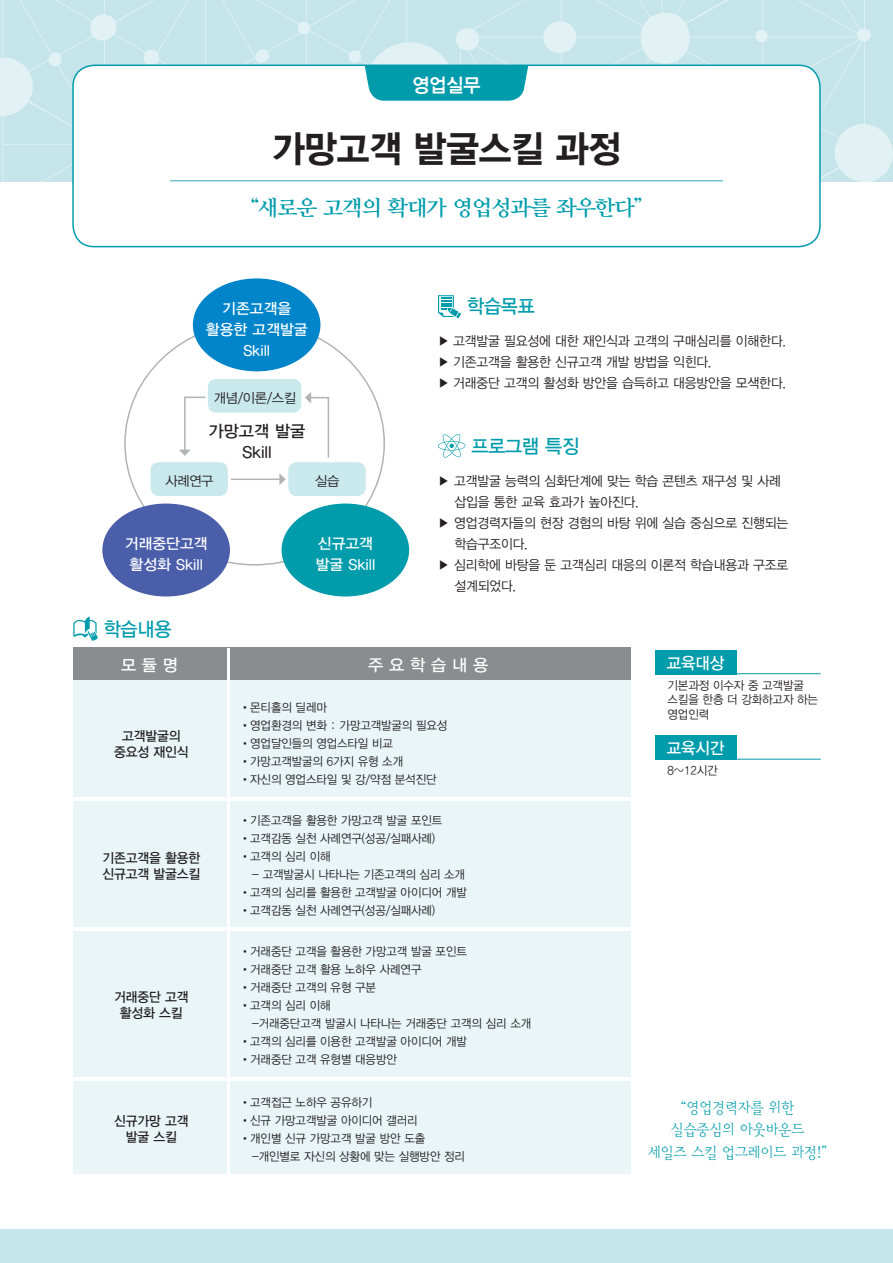
<style>
.page{position:relative;width:893px;height:1263px;background:#fff}
.page>*{position:absolute;margin:0;border:0;box-sizing:border-box;transform-origin:0 0}
.t1{font:37.5px "YDVYGO35";letter-spacing:-.01em;color:#231f20;scale:.95 1}
.t2{font:21px "YDVC Mjo L";letter-spacing:-.075em;color:#009cac}
.t3{font:19.5px "YDVYGO33";letter-spacing:-.01em;color:#009cac;scale:.95 1}
.t4{font:19.5px "YDVYGO34";color:#fff;scale:.95 1}
.t5{font:16.5px/21px "YDVYGO33";color:#231f20;text-align:center}
.t6{font:16.5px "YDVYGO33";letter-spacing:-.01em;color:#fff}
.t7{font:16.5px "YDVYGO33";letter-spacing:-.01em;color:#fff;scale:.95 1}
.t8{font:15px "YDVYGO33";color:#fff}
.t9{font:15px "YDVY Mj O22";color:#009cac;scale:.95 1}
.t10{font:13.5px "YDVYGO32";letter-spacing:-.01em;color:#231f20;scale:.95 1}
.t11{font:13.5px "YDVYGO33";letter-spacing:-.01em;color:#231f20;scale:.95 1}
.t12{font:13.5px "YDVYGO32";letter-spacing:-.01em;color:#231f20}
.t13{font:12px/14.4px "YDVYGO32";letter-spacing:-.01em;color:#231f20;scale:.95 1}
</style>
<div class="page">
<svg style="left:1px;top:0;width:410px;height:248px;background:#cde8ed"></svg>
<svg style="left:411px;top:0;width:482px;height:319px"></svg>
<div style="left:0;top:1229px;width:893px;height:34px;background:#c5e5ea"></div>
<svg style="left:0;top:0;width:1px;height:182px"></svg>
<div style="left:73px;top:65px;width:747px;height:182px;background:#fff;border-radius:21px"></div>
<div style="left:72px;top:65px;width:749px;height:182px;border:2px solid #009cac;border-radius:21px"></div>
<svg style="left:365px;top:66px;width:163px;height:35px;background:#0ea1b0"></svg>
<hr style="left:170px;top:180px;width:553px;height:1px;background:#6fc4cf">
<div style="left:655px;top:650px;width:81px;height:24px;background:#009cac"></div>
<div style="left:655px;top:735px;width:81px;height:24px;background:#009cac"></div>
<hr style="left:655px;top:673px;width:166px;height:1px;background:#009cac">
<hr style="left:655px;top:759px;width:166px;height:1px;background:#009cac">
<svg style="left:438px;top:295px;width:23px;height:23px"></svg>
<svg style="left:438px;top:434px;width:27px;height:24px"></svg>
<svg style="left:73px;top:616px;width:25px;height:25px"></svg>
<div style="left:73px;top:678px;width:558px;height:495px;background:#e9f5f7"></div>
<div style="left:73px;top:647px;width:558px;height:33px;background:#8a8c8f"></div>
<hr style="left:73px;top:797px;width:558px;height:4px;background:#fff">
<hr style="left:73px;top:927px;width:558px;height:4px;background:#fff">
<hr style="left:73px;top:1077px;width:558px;height:4px;background:#fff">
<hr style="left:227px;top:648px;width:2px;height:526px;background:#fff">
<div style="left:208px;top:379px;width:93px;height:34px;background:#c9e9ed;border-radius:9px"></div>
<div style="left:150px;top:462px;width:78px;height:34px;background:#c9e9ed;border-radius:9px"></div>
<div style="left:288px;top:462px;width:78px;height:34px;background:#c9e9ed;border-radius:9px"></div>
<div style="left:193px;top:278px;width:127px;height:93px;background:#0084ca;border-radius:50%"></div>
<div style="left:102px;top:503px;width:128px;height:93px;background:#4a5eaa;border-radius:50%"></div>
<div style="left:282px;top:503px;width:127px;height:93px;background:#009cac;border-radius:50%"></div>
<svg style="left:305px;top:392px;width:25px;height:66px"></svg>
<svg style="left:179px;top:396px;width:27px;height:60px"></svg>
<hr style="left:231px;top:478px;width:49px;height:2px;background:#b2b3b7">
<svg style="left:279px;top:473px;width:7px;height:12px"></svg>
<h3 class="t4" style="left:412px;top:72px;width:73px">영업실무</h3>
<p class="t1" style="left:272px;top:123px;width:369px">가망고객 발굴스킬 과정</p>
<p class="t2" style="left:251px;top:193px;width:393px">“새로운 고객의 확대가 영업성과를 좌우한다”</p>
<p class="t8" style="left:222px;top:298px;width:70px">기존고객을</p>
<p class="t8" style="left:206px;top:319px;width:103px">활용한 고객발굴</p>
<p class="t8" style="left:243px;top:340px;width:28px">Skill</p>
<p class="t12" style="left:214px;top:389px;width:84px">개념/이론/스킬</p>
<p class="t5" style="left:209px;top:420px;width:98px">가망고객 발굴<br>Skill</p>
<p class="t12" style="left:166px;top:472px;width:49px">사례연구</p>
<p class="t12" style="left:315px;top:472px;width:26px">실습</p>
<p class="t8" style="left:125px;top:534px;width:84px">거래중단고객</p>
<p class="t8" style="left:130px;top:555px;width:75px">활성화 Skill</p>
<p class="t8" style="left:318px;top:534px;width:57px">신규고객</p>
<p class="t8" style="left:316px;top:555px;width:61px">발굴 Skill</p>
<p class="t3" style="left:467px;top:293px;width:73px">학습목표</p>
<p class="t10" style="left:438px;top:332px;width:368px">▶ 고객발굴 필요성에 대한 재인식과 고객의 구매심리를 이해한다.</p>
<p class="t10" style="left:438px;top:353px;width:289px">▶ 기존고객을 활용한 신규고객 개발 방법을 익힌다.</p>
<p class="t10" style="left:438px;top:374px;width:368px">▶ 거래중단 고객의 활성화 방안을 습득하고 대응방안을 모색한다.</p>
<p class="t3" style="left:472px;top:433px;width:115px">프로그램 특징</p>
<p class="t10" style="left:438px;top:472px;width:362px">▶ 고객발굴 능력의 심화단계에 맞는 학습 콘텐츠 재구성 및 사례</p>
<p class="t10" style="left:454px;top:493px;width:195px">삽입을 통한 교육 효과가 높아진다.</p>
<p class="t10" style="left:438px;top:514px;width:370px">▶ 영업경력자들의 현장 경험의 바탕 위에 실습 중심으로 진행되는</p>
<p class="t10" style="left:454px;top:535px;width:79px">학습구조이다.</p>
<p class="t10" style="left:438px;top:556px;width:370px">▶ 심리학에 바탕을 둔 고객심리 대응의 이론적 학습내용과 구조로</p>
<p class="t10" style="left:454px;top:577px;width:66px">설계되었다.</p>
<p class="t3" style="left:104px;top:616px;width:73px">학습내용</p>
<p class="t6" style="left:121px;top:654px;width:59px">모 듈 명</p>
<p class="t6" style="left:368px;top:654px;width:121px">주 요 학 습 내 용</p>
<p class="t11" style="left:122px;top:727px;width:63px">고객발굴의</p>
<p class="t11" style="left:114px;top:743px;width:80px">중요성 재인식</p>
<p class="t11" style="left:102px;top:848px;width:105px">기존고객을 활용한</p>
<p class="t11" style="left:102px;top:865px;width:105px">신규고객 발굴스킬</p>
<p class="t11" style="left:114px;top:987px;width:80px">거래중단 고객</p>
<p class="t11" style="left:120px;top:1004px;width:68px">활성화 스킬</p>
<p class="t11" style="left:114px;top:1111px;width:80px">신규가망 고객</p>
<p class="t11" style="left:126px;top:1128px;width:55px">발굴 스킬</p>
<p class="t13" style="left:240px;top:699px;width:93px">•몬티홀의 딜레마</p>
<p class="t13" style="left:240px;top:717px;width:220px">•영업환경의 변화 : 가망고객발굴의 필요성</p>
<p class="t13" style="left:240px;top:735px;width:163px">•영업달인들의 영업스타일 비교</p>
<p class="t13" style="left:240px;top:753px;width:173px">•가망고객발굴의 6가지 유형 소개</p>
<p class="t13" style="left:240px;top:771px;width:209px">•자신의 영업스타일 및 강/약점 분석진단</p>
<p class="t13" style="left:240px;top:813px;width:215px">•기존고객을 활용한 가망고객 발굴 포인트</p>
<p class="t13" style="left:240px;top:831px;width:207px">•고객감동 실천 사례연구(성공/실패사례)</p>
<p class="t13" style="left:240px;top:849px;width:97px">•고객의 심리 이해</p>
<p class="t13" style="left:252px;top:867px;width:226px">- 고객발굴시 나타나는 기존고객의 심리 소개</p>
<p class="t13" style="left:240px;top:885px;width:240px">•고객의 심리를 활용한 고객발굴 아이디어 개발</p>
<p class="t13" style="left:240px;top:903px;width:207px">•고객감동 실천 사례연구(성공/실패사례)</p>
<p class="t13" style="left:240px;top:944px;width:240px">•거래중단 고객을 활용한 가망고객 발굴 포인트</p>
<p class="t13" style="left:240px;top:962px;width:193px">•거래중단 고객 활용 노하우 사례연구</p>
<p class="t13" style="left:240px;top:980px;width:145px">•거래중단 고객의 유형 구분</p>
<p class="t13" style="left:240px;top:998px;width:97px">•고객의 심리 이해</p>
<p class="t13" style="left:252px;top:1016px;width:296px">-거래중단고객 발굴시 나타나는 거래중단 고객의 심리 소개</p>
<p class="t13" style="left:240px;top:1034px;width:240px">•고객의 심리를 이용한 고객발굴 아이디어 개발</p>
<p class="t13" style="left:240px;top:1052px;width:167px">•거래중단 고객 유형별 대응방안</p>
<p class="t13" style="left:240px;top:1094px;width:141px">•고객접근 노하우 공유하기</p>
<p class="t13" style="left:240px;top:1112px;width:189px">•신규 가망고객발굴 아이디어 갤러리</p>
<p class="t13" style="left:240px;top:1130px;width:197px">•개인별 신규 가망고객 발굴 방안 도출</p>
<p class="t13" style="left:252px;top:1148px;width:226px">-개인별로 자신의 상황에 맞는 실행방안 정리</p>
<p class="t7" style="left:667px;top:651px;width:62px">교육대상</p>
<p class="t13" style="left:668px;top:677px;width:145px">기본과정 이수자 중 고객발굴</p>
<p class="t13" style="left:668px;top:692px;width:160px">스킬을 한층 더 강화하고자 하는 영업인력</p>
<p class="t7" style="left:667px;top:737px;width:62px">교육시간</p>
<p class="t13" style="left:668px;top:763px;width:54px">8~12시간</p>
<p class="t9" style="left:681px;top:1097px;width:121px">“영업경력자를 위한</p>
<p class="t9" style="left:671px;top:1119px;width:142px">실습중심의 아웃바운드</p>
<p class="t9" style="left:648px;top:1142px;width:190px">세일즈 스킬 업그레이드 과정!”</p>
</div>
